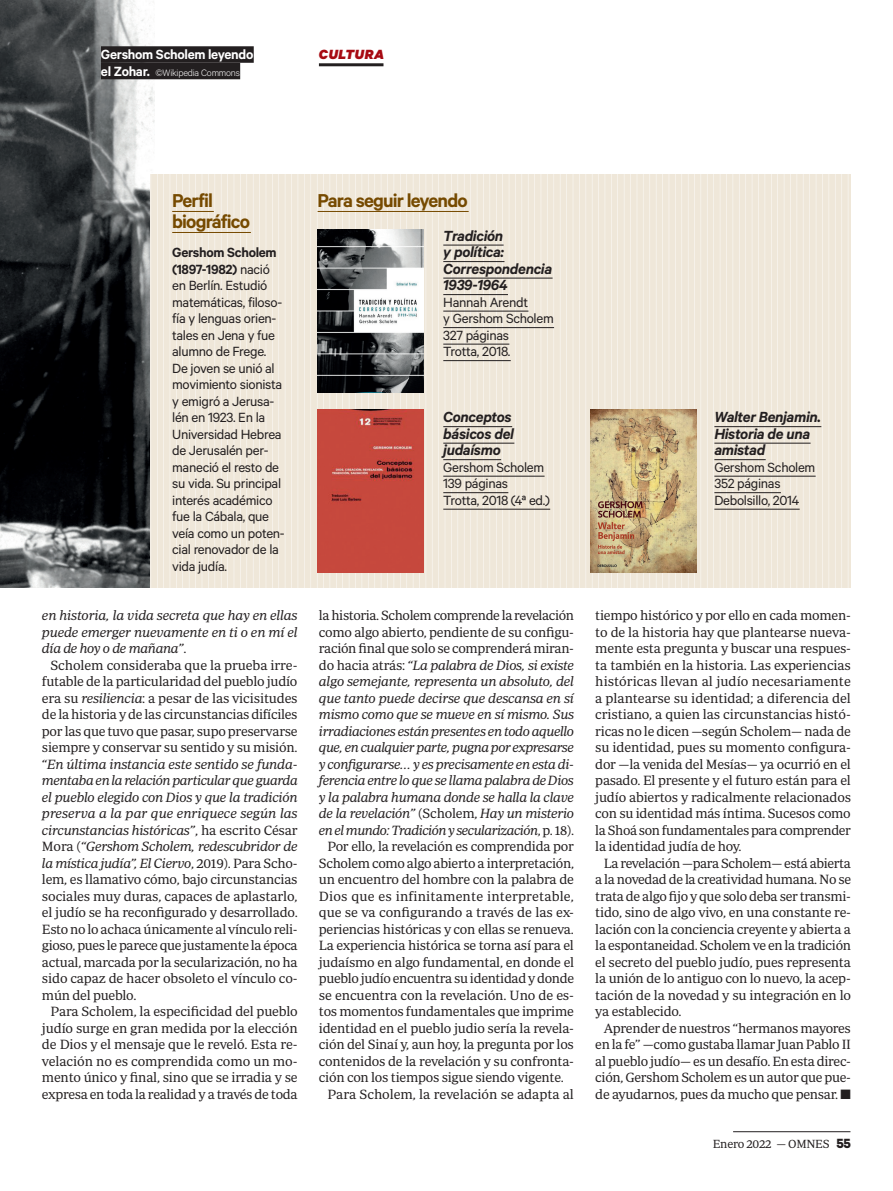
<style>
.page{position:relative;width:893px;height:1191px;background:#fff}
.page>*{position:absolute;margin:0;border:0;box-sizing:border-box;transform-origin:0 0}
.t1{font:600 21px "Calibre";letter-spacing:-.04em;color:#764a00}
.t2{font:italic 600 16.5px "Calibre";letter-spacing:-.02em;color:#231f20}
.Perfil_biográfico{font:15px/16.5px "Calibre";letter-spacing:-.02em;color:#231f20}
.leer_mas_libro{font:15px "Calibre";letter-spacing:-.02em;color:#231f20}
.t3{font:600 15px "Calibre";letter-spacing:-.02em;color:#fff}
.t4{font:italic 900 15px "Calibre";letter-spacing:.04em;color:#a70a12}
.TExto{font:13.65px/16.5px "Periodico Text Lg";letter-spacing:-.02em;color:#231f20;text-align:justify}
.TExto-2{font:13.65px/16.5px "Periodico Text Lg It";letter-spacing:-.02em;color:#231f20;text-align:justify}
.t5{font:12px "Periodico Text Lg";letter-spacing:-.02em;color:#231f20}
.t6{font:300 10.5px "Calibre";letter-spacing:-.02em;color:#fff}
.s1{font-weight:600;font-size:15px}
.s2{font-weight:600}
.s3{font-family:"Periodico Text Lg"}
.s4{font-family:"Periodico Text Lg It"}
.s5{font-family:"Calibre";font-weight:700;font-size:15px}
</style>
<div class="page">
<hr style="left:733px;top:1131px;width:117px;height:1px;background:#231f20">
<img style="left:0;top:0;width:155px;height:587px">
<img style="left:151px;top:175px;width:699px;height:412px">
<hr style="left:172px;top:211px;width:42px;height:1px;background:#764a00">
<hr style="left:172px;top:232px;width:79px;height:1px;background:#764a00">
<hr style="left:318px;top:211px;width:151px;height:1px;background:#764a00">
<hr style="left:443px;top:245px;width:61px;height:1px;background:#231f20">
<hr style="left:443px;top:261px;width:61px;height:1px;background:#231f20">
<hr style="left:443px;top:278px;width:110px;height:1px;background:#231f20">
<hr style="left:443px;top:294px;width:65px;height:1px;background:#231f20">
<hr style="left:443px;top:311px;width:85px;height:1px;background:#231f20">
<hr style="left:443px;top:327px;width:111px;height:1px;background:#231f20">
<hr style="left:443px;top:344px;width:66px;height:1px;background:#231f20">
<hr style="left:443px;top:360px;width:68px;height:1px;background:#231f20">
<hr style="left:443px;top:426px;width:69px;height:1px;background:#231f20">
<hr style="left:443px;top:443px;width:71px;height:1px;background:#231f20">
<hr style="left:443px;top:459px;width:58px;height:1px;background:#231f20">
<hr style="left:443px;top:476px;width:102px;height:1px;background:#231f20">
<hr style="left:443px;top:492px;width:65px;height:1px;background:#231f20">
<hr style="left:443px;top:509px;width:107px;height:1px;background:#231f20">
<hr style="left:714px;top:426px;width:107px;height:1px;background:#231f20">
<hr style="left:714px;top:443px;width:97px;height:1px;background:#231f20">
<hr style="left:714px;top:459px;width:52px;height:1px;background:#231f20">
<hr style="left:714px;top:476px;width:102px;height:1px;background:#231f20">
<hr style="left:714px;top:492px;width:67px;height:1px;background:#231f20">
<hr style="left:714px;top:509px;width:86px;height:1px;background:#231f20">
<img style="left:318px;top:229px;width:106px;height:164px">
<img style="left:318px;top:409px;width:106px;height:163px">
<img style="left:590px;top:409px;width:106px;height:163px">
<div style="left:101px;top:46px;width:153px;height:17px;background:#231f20"></div>
<div style="left:101px;top:63px;width:139px;height:16px;background:#231f20"></div>
<hr style="left:319px;top:63px;width:64px;height:3px;background:#231f20">
<p class="t3" style="left:101px;top:45px;width:154px">Gershom Scholem leyendo</p>
<p class="t6" style="left:101px;top:66px;width:140px"><span class="s1">el Zohar.</span> ©Wikipedia Commons</p>
<p class="t4" style="left:319px;top:45px;width:67px">CULTURA</p>
<p class="t1" style="left:172px;top:188px;width:42px">Perfil</p>
<p class="t1" style="left:172px;top:209px;width:79px">biográfico</p>
<p class="Perfil_biográfico" style="left:172px;top:244px;width:114px"><span class="s2">Gershom Scholem (1897-1982)</span> nació en Berlín. Estudió matemáticas, filoso&shy;fía y lenguas orien&shy;tales en Jena y fue alumno de Frege.<br>De joven se unió al movimiento sionista y emigró a Jerusa&shy;lén en 1923. En la<br>Universidad Hebrea de Jerusalén per&shy;maneció el resto de su vida. Su principal interés académico fue la Cábala, que veía como un poten&shy;cial renovador de la vida judía.</p>
<p class="TExto-2" style="left:42px;top:607px;width:257px">en historia, la vida secreta que hay en ellas puede emerger nuevamente en ti o en mí el día de hoy o de mañana”<span class="s3">.</span></p>
<p class="TExto" style="left:42px;top:656px;width:257px;text-indent:9px">Scholem consideraba que la prueba irre&shy;futable de la particularidad del pueblo judío era su <span class="s4">resiliencia</span>: a pesar de las vicisitudes de la historia y de las circunstancias difíciles por las que tuvo que pasar, supo preservarse siempre y conservar su sentido y su misión. <span class="s4">“En última instancia este sentido se funda&shy;mentaba en la relación particular que guarda el pueblo elegido con Dios y que la tradición preserva a la par que enriquece según las circunstancias históricas”</span>, ha escrito César Mora (<span class="s4">“Gershom Scholem, redescubridor de la mística judía”, El Ciervo</span>, 2019). Para Scho&shy;lem, es llamativo cómo, bajo circunstancias sociales muy duras, capaces de aplastarlo, el judío se ha reconfigurado y desarrollado.<br>Esto no lo achaca únicamente al vínculo reli&shy;gioso, pues le parece que justamente la época actual, marcada por la secularización, no ha sido capaz de hacer obsoleto el vínculo co&shy;mún del pueblo.</p>
<p class="TExto" style="left:42px;top:1003px;width:257px;text-indent:9px">Para Scholem, la especificidad del pueblo judío surge en gran medida por la elección de Dios y el mensaje que le reveló. Esta re&shy;velación no es comprendida como un mo&shy;mento único y final, sino que se irradia y se expresa en toda la realidad y a través de toda</p>
<p class="t1" style="left:318px;top:188px;width:152px">Para seguir leyendo</p>
<p class="t2" style="left:443px;top:226px;width:61px">Tradición</p>
<p class="t2" style="left:443px;top:242px;width:62px">y política:</p>
<p class="t2" style="left:443px;top:259px;width:110px">Correspondencia</p>
<p class="t2" style="left:443px;top:275px;width:66px">1939-1964</p>
<p class="leer_mas_libro" style="left:443px;top:293px;width:86px">Hannah Arendt</p>
<p class="leer_mas_libro" style="left:443px;top:310px;width:112px">y Gershom Scholem</p>
<p class="leer_mas_libro" style="left:443px;top:326px;width:67px">327 páginas</p>
<p class="leer_mas_libro" style="left:443px;top:343px;width:69px">Trotta, 2018.</p>
<p class="t2" style="left:443px;top:407px;width:70px">Conceptos</p>
<p class="t2" style="left:443px;top:424px;width:72px">básicos del</p>
<p class="t2" style="left:443px;top:440px;width:59px">judaísmo</p>
<p class="Perfil_biográfico" style="left:443px;top:458px;width:102px">Gershom Scholem</p>
<p class="Perfil_biográfico" style="left:443px;top:475px;width:66px">139 páginas</p>
<p class="Perfil_biográfico" style="left:443px;top:491px;width:108px">Trotta, 2018 (4ª ed.)</p>
<p class="TExto-2" style="left:319px;top:607px;width:257px"><span class="s3">la historia. Scholem comprende la revelación como algo abierto, pendiente de su configu&shy;ración final que solo se comprenderá miran&shy;do hacia atrás:</span> “La palabra de Dios, si existe algo semejante, representa un absoluto, del que tanto puede decirse que descansa en sí mismo como que se mueve en sí mismo. Sus irradiaciones están presentes en todo aquello que, en cualquier parte, pugna por expresarse y configurarse… y es precisamente en esta di&shy;ferencia entre lo que se llama palabra de Dios y la palabra humana donde se halla la clave de la revelación” <span class="s3">(Scholem,</span> Hay un misterio en el mundo: Tradición y secularización<span class="s3">, p. 18).</span></p>
<p class="TExto" style="left:319px;top:838px;width:257px;text-indent:9px">Por ello, la revelación es comprendida por Scholem como algo abierto a interpretación, un encuentro del hombre con la palabra de Dios que es infinitamente interpretable, que se va configurando a través de las ex&shy;periencias históricas y con ellas se renueva.<br>La experiencia histórica se torna así para el judaísmo en algo fundamental, en donde el pueblo judío encuentra su identidad y donde se encuentra con la revelación. Uno de es&shy;tos momentos fundamentales que imprime identidad en el pueblo judio sería la revela&shy;ción del Sinaí y, aun hoy, la pregunta por los contenidos de la revelación y su confronta&shy;ción con los tiempos sigue siendo vigente.</p>
<p class="TExto" style="left:327px;top:1085px;width:248px">Para Scholem, la revelación se adapta al</p>
<p class="t2" style="left:714px;top:407px;width:108px">Walter Benjamin.</p>
<p class="t2" style="left:714px;top:424px;width:97px">Historia de una</p>
<p class="t2" style="left:714px;top:440px;width:52px">amistad</p>
<p class="Perfil_biográfico" style="left:714px;top:458px;width:102px">Gershom Scholem</p>
<p class="Perfil_biográfico" style="left:714px;top:475px;width:68px">352 páginas</p>
<p class="Perfil_biográfico" style="left:714px;top:491px;width:86px">Debolsillo, 2014</p>
<p class="TExto" style="left:595px;top:607px;width:257px">tiempo histórico y por ello en cada momen&shy;to de la historia hay que plantearse nueva&shy;mente esta pregunta y buscar una respues&shy;ta también en la historia. Las experiencias históricas llevan al judío necesariamente a plantearse su identidad; a diferencia del cristiano, a quien las circunstancias histó&shy;ricas no le dicen —según Scholem— nada de su identidad, pues su momento configura&shy;dor —la venida del Mesías— ya ocurrió en el pasado. El presente y el futuro están para el judío abiertos y radicalmente relacionados con su identidad más íntima. Sucesos como la Shoá son fundamentales para comprender la identidad judía de hoy.</p>
<p class="TExto" style="left:595px;top:854px;width:257px;text-indent:9px">La revelación —para Scholem— está abierta a la novedad de la creatividad humana. No se trata de algo fijo y que solo deba ser transmi&shy;tido, sino de algo vivo, en una constante re&shy;lación con la conciencia creyente y abierta a la espontaneidad. Scholem ve en la tradición el secreto del pueblo judío, pues representa la unión de lo antiguo con lo nuevo, la acep&shy;tación de la novedad y su integración en lo ya establecido.</p>
<p class="TExto" style="left:595px;top:1019px;width:257px;text-indent:9px">Aprender de nuestros “hermanos mayores en la fe” —como gustaba llamar Juan Pablo II al pueblo judío— es un desafío. En esta direc&shy;ción, Gershom Scholem es un autor que pue&shy;de ayudarnos, pues da mucho que pensar. ■</p>
<p class="t5" style="left:713px;top:1137px;width:140px">Enero 2022 — OMNES <span class="s5">55</span></p>
</div>
